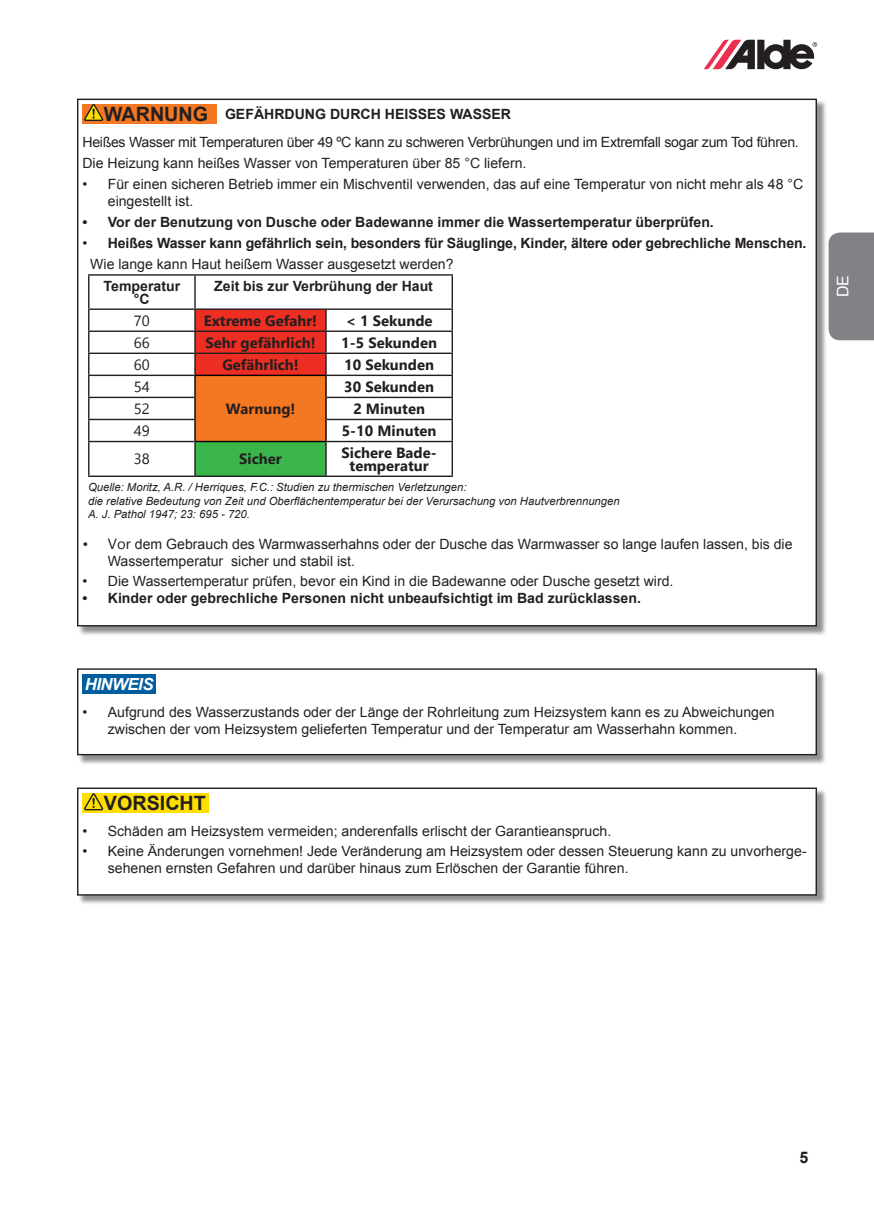
<style>
.page{position:relative;width:874px;height:1225px;background:#fff}
.page>*{position:absolute;margin:0;border:0;box-sizing:border-box;transform-origin:0 0}
.t1{font:700 19.8px/27.4px "Arial";color:#231f20}
.t2{font:700 19px "Arial";color:#231f20}
.t3{font:italic 700 16.6px "Arial";letter-spacing:-.025em;color:#fff}
.t4{font:16px "Arial";color:#fff}
.t5{font:700 16px "Arial";color:#231f20}
.t6{font:700 14.8px/12.6px "Gadugi";color:#231f20;text-align:center}
.t7{font:14.8px "Gadugi";color:#231f20}
.t8{font:14px/17px "Arial";color:#231f20}
.t9{font:700 14px/21px "Arial";color:#231f20}
.t10{font:14px/21px "Arial";letter-spacing:-.02em;color:#231f20}
.t11{font:italic 11.2px/13.6px "Arial";color:#231f20}
.s1{font-weight:400}
.s2{font-family:"Gadugi";font-size:14.8px}
</style>
<div class="page">
<svg style="left:704px;top:40px;width:112px;height:29px"></svg>
<div style="left:828px;top:232px;width:45px;height:108px;background:#808285"></div>
<div style="left:79px;top:670px;width:747px;height:95px;background:#231f20;opacity:.5"></div>
<div style="left:78px;top:669px;width:737px;height:85px;background:#fff"></div>
<div style="left:82px;top:674px;width:74px;height:20px;background:#005e9e"></div>
<div style="left:77px;top:668px;width:739px;height:87px;border:1px solid #231f20"></div>
<div style="left:79px;top:789px;width:747px;height:116px;background:#231f20;opacity:.5"></div>
<div style="left:78px;top:788px;width:737px;height:107px;background:#fff"></div>
<div style="left:82px;top:793px;width:127px;height:20px;background:#ffdf01"></div>
<svg style="left:84px;top:793px;width:20px;height:18px"></svg>
<div style="left:77px;top:787px;width:739px;height:108px;border:1px solid #231f20"></div>
<div style="left:79px;top:100px;width:747px;height:536px;background:#231f20;opacity:.5"></div>
<div style="left:78px;top:99px;width:737px;height:527px;background:#fff"></div>
<div style="left:82px;top:104px;width:135px;height:20px;background:#f47721"></div>
<svg style="left:84px;top:104px;width:20px;height:17px"></svg>
<div style="left:195px;top:441px;width:131px;height:35px;background:#3ab54a"></div>
<hr style="left:88px;top:274px;width:107px;height:2px;background:#231f20">
<hr style="left:88px;top:276px;width:1px;height:32px;background:#231f20">
<hr style="left:195px;top:274px;width:131px;height:2px;background:#231f20">
<hr style="left:194px;top:276px;width:2px;height:32px;background:#231f20">
<hr style="left:326px;top:274px;width:127px;height:2px;background:#231f20">
<hr style="left:451px;top:276px;width:2px;height:32px;background:#231f20">
<hr style="left:88px;top:308px;width:107px;height:2px;background:#231f20">
<hr style="left:195px;top:308px;width:131px;height:2px;background:#231f20">
<hr style="left:194px;top:310px;width:2px;height:20px;background:#231f20">
<hr style="left:326px;top:308px;width:127px;height:2px;background:#231f20">
<hr style="left:451px;top:310px;width:2px;height:20px;background:#231f20">
<hr style="left:88px;top:330px;width:107px;height:2px;background:#231f20">
<hr style="left:194px;top:332px;width:2px;height:20px;background:#231f20">
<hr style="left:326px;top:330px;width:127px;height:2px;background:#231f20">
<hr style="left:451px;top:332px;width:2px;height:20px;background:#231f20">
<hr style="left:88px;top:352px;width:107px;height:2px;background:#231f20">
<hr style="left:194px;top:354px;width:2px;height:21px;background:#231f20">
<hr style="left:326px;top:352px;width:127px;height:2px;background:#231f20">
<hr style="left:451px;top:354px;width:2px;height:21px;background:#231f20">
<hr style="left:88px;top:375px;width:106px;height:1px;background:#231f20">
<hr style="left:326px;top:375px;width:127px;height:1px;background:#231f20">
<hr style="left:451px;top:376px;width:2px;height:21px;background:#231f20">
<hr style="left:88px;top:397px;width:106px;height:1px;background:#231f20">
<hr style="left:326px;top:397px;width:127px;height:1px;background:#231f20">
<hr style="left:451px;top:398px;width:2px;height:21px;background:#231f20">
<hr style="left:88px;top:419px;width:106px;height:1px;background:#231f20">
<svg style="left:88px;top:310px;width:1px;height:131px"></svg>
<hr style="left:326px;top:419px;width:127px;height:1px;background:#231f20">
<hr style="left:451px;top:420px;width:2px;height:21px;background:#231f20">
<hr style="left:88px;top:441px;width:106px;height:1px;background:#231f20">
<hr style="left:88px;top:442px;width:1px;height:33px;background:#231f20">
<hr style="left:194px;top:442px;width:2px;height:33px;background:#231f20">
<hr style="left:326px;top:441px;width:127px;height:1px;background:#231f20">
<hr style="left:325px;top:442px;width:1px;height:33px;background:#231f20">
<hr style="left:451px;top:442px;width:2px;height:33px;background:#231f20">
<hr style="left:88px;top:475px;width:107px;height:2px;background:#231f20">
<hr style="left:195px;top:475px;width:131px;height:2px;background:#231f20">
<hr style="left:326px;top:475px;width:127px;height:2px;background:#231f20">
<hr style="left:194px;top:375px;width:132px;height:1px;background:#010000">
<hr style="left:194px;top:376px;width:2px;height:21px;background:#010000">
<hr style="left:194px;top:397px;width:2px;height:22px;background:#010000">
<hr style="left:194px;top:419px;width:2px;height:22px;background:#010000">
<svg style="left:195px;top:309px;width:131px;height:132px;background:#e65020"></svg>
<hr style="left:194px;top:441px;width:132px;height:1px;background:#010000">
<h1 class="t1" style="left:104px;top:101px;width:106px;line-height:26px">WARNUNG<br>VARNING</h1>
<h2 class="t2" style="left:105px;top:153px;width:162px">AVERTISSEMENT</h2>
<h1 class="t1" style="left:104px;top:180px;width:145px">WARNUNG<br>ADVARSEL<br>VAROITUS<br>ADVERTENCIA</h1>
<h1 class="t1" style="left:105px;top:317px;width:171px">WAARSCHUWING</h1>
<p class="t9" style="left:225px;top:104px;width:287px">GEFÄHRDUNG DURCH HEISSES WASSER</p>
<p class="t10" style="left:82px;top:132px;width:717px">Heißes Wasser mit Temperaturen über 49 ºC kann zu schweren Verbrühungen und im Extremfall sogar zum Tod führen.<br>Die Heizung kann heißes Wasser von Temperaturen über 85 °C liefern.</p>
<p class="t8" style="left:108px;top:176px;width:696px;text-indent:-25px">• Für einen sicheren Betrieb immer ein Mischventil verwenden, das auf eine Temperatur von nicht mehr als 48 °C eingestellt ist.</p>
<p class="t9" style="left:82px;top:212px;width:632px">• Vor der Benutzung von Dusche oder Badewanne immer die Wassertemperatur überprüfen.</p>
<p class="t9" style="left:90px;top:233px;width:717px;text-indent:-8px"><span class="s1">•</span> Heißes Wasser kann gefährlich sein, besonders für Säuglinge, Kinder, ältere oder gebrechliche Menschen.<br><span class="s1">Wie lange kann Haut heißem Wasser ausgesetzt werden?</span></p>
<p class="t9" style="left:103px;top:280px;width:78px;line-height:12.6px;text-align:center">Temperatur °C</p>
<p class="t9" style="left:214px;top:276px;width:220px">Zeit bis zur Verbrühung der Haut</p>
<p class="t7" style="left:134px;top:311px;width:17px">70</p>
<p class="t6" style="left:204px;top:314px;width:115px">Extreme Gefahr!</p>
<p class="t6" style="left:345px;top:314px;width:88px">&lt; 1 Sekunde</p>
<p class="t7" style="left:134px;top:333px;width:17px">66</p>
<p class="t6" style="left:205px;top:336px;width:112px">Sehr gefährlich!</p>
<p class="t6" style="left:341px;top:336px;width:97px">1-5 Sekunden</p>
<p class="t7" style="left:134px;top:355px;width:17px">60</p>
<p class="t6" style="left:222px;top:358px;width:78px">Gefährlich!</p>
<p class="t6" style="left:344px;top:358px;width:91px">10 Sekunden</p>
<p class="t7" style="left:134px;top:377px;width:17px">54</p>
<p class="t6" style="left:344px;top:380px;width:91px">30 Sekunden</p>
<p class="t7" style="left:134px;top:400px;width:17px">52</p>
<p class="t6" style="left:225px;top:402px;width:71px">Warnung!</p>
<p class="t6" style="left:353px;top:402px;width:73px">2 Minuten</p>
<p class="t7" style="left:134px;top:422px;width:17px">49</p>
<p class="t6" style="left:341px;top:424px;width:96px">5-10 Minuten</p>
<p class="t7" style="left:134px;top:450px;width:17px">38</p>
<p class="t6" style="left:239px;top:453px;width:44px">Sicher</p>
<p class="t6" style="left:341px;top:446px;width:97px">Sichere Bade&shy;temperatur</p>
<p class="t11" style="left:88px;top:480px;width:533px">Quelle: Moritz, A.R. / Herriques, F.C.: Studien zu thermischen Verletzungen:<br>die relative Bedeutung von Zeit und Oberflächentemperatur bei der Verursachung von Hautverbrennungen<br>A. J. Pathol 1947; 23: 695 - 720.</p>
<p class="t8" style="left:108px;top:535px;width:686px;line-height:17.8px;text-indent:-25px"><span class="s2">• Vor</span> dem Gebrauch des Warmwasserhahns oder der Dusche das Warmwasser so lange laufen lassen, bis die<br>Wassertemperatur sicher und stabil ist.</p>
<p class="t8" style="left:82px;top:573px;width:592px">• Die Wassertemperatur prüfen, bevor ein Kind in die Badewanne oder Dusche gesetzt wird.</p>
<p class="t9" style="left:82px;top:588px;width:560px">• Kinder oder gebrechliche Personen nicht unbeaufsichtigt im Bad zurücklassen.</p>
<p class="t3" style="left:85px;top:673px;width:70px">HINWEIS</p>
<p class="t8" style="left:108px;top:704px;width:668px;text-indent:-25px">• Aufgrund des Wasserzustands oder der Länge der Rohrleitung zum Heizsystem kann es zu Abweichungen zwischen der vom Heizsystem gelieferten Temperatur und der Temperatur am Wasserhahn kommen.</p>
<h1 class="t1" style="left:104px;top:790px;width:126px;line-height:26.2px">VORSICHT<br>OBSERVERA<br>ATTENTION</h1>
<p class="t8" style="left:82px;top:823px;width:530px">• Schäden am Heizsystem vermeiden; anderenfalls erlischt der Garantieanspruch.</p>
<p class="t8" style="left:108px;top:842px;width:700px;text-indent:-25px">• Keine Änderungen vornehmen! Jede Veränderung am Heizsystem oder dessen Steuerung kann zu unvorherge&shy;sehenen ernsten Gefahren und darüber hinaus zum Erlöschen der Garantie führen.</p>
<p class="t4" style="left:832px;top:297px;width:24px;rotate:-90deg">DE</p>
<p class="t5" style="left:799px;top:1146px;width:10px">5</p>
</div>
